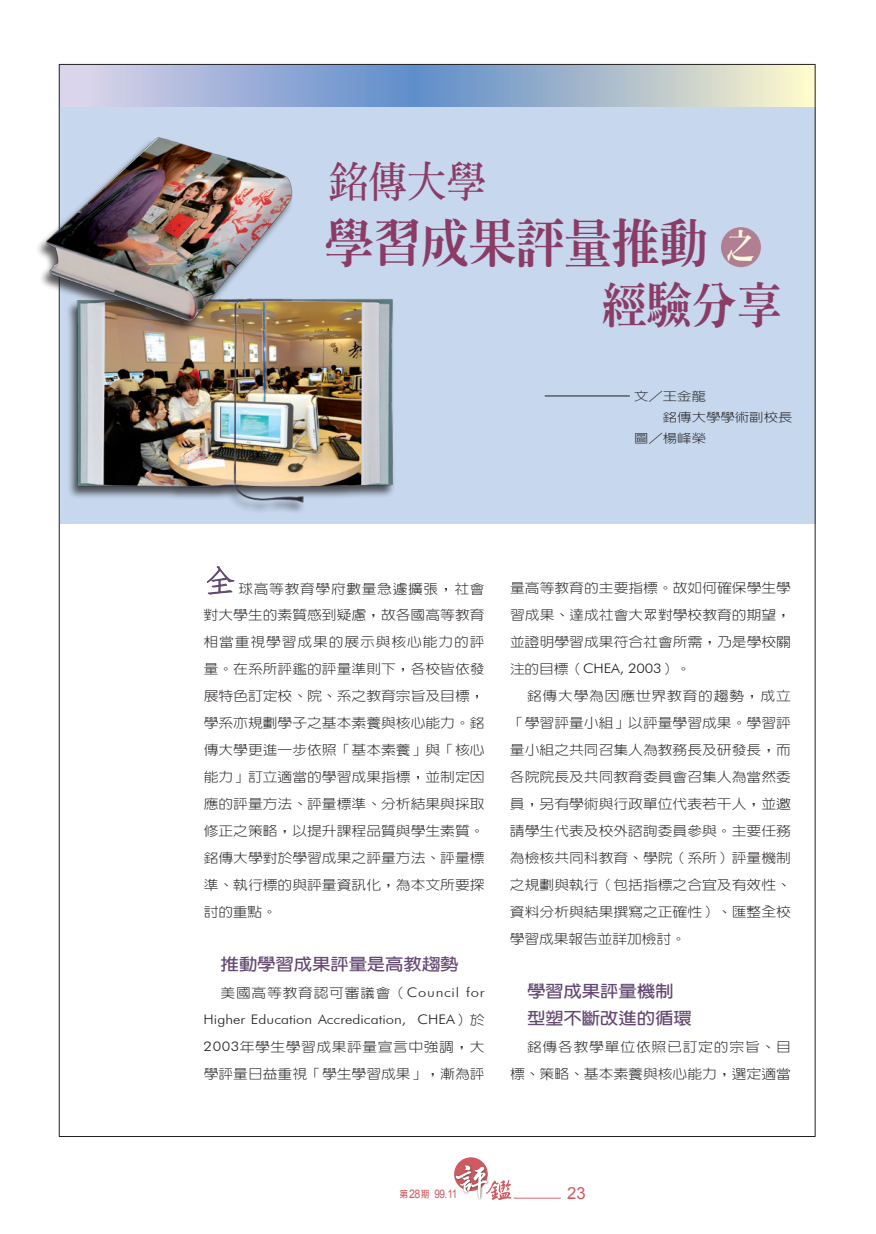
<style>
.page{position:relative;width:876px;height:1234px;background:#fff}
.page>*{position:absolute;margin:0;border:0;box-sizing:border-box;transform-origin:0 0}
.t1{font:51px "CT Ming X Bold";letter-spacing:-.015em;color:#8b3c66;scale:.95 1}
.t2{font:48px "CT Ming X Bold";color:#8b3c66;scale:.95 1}
.t3{font:700 42px "CT Ming";color:#8b3c66;scale:.95 1}
.t4{font:16.65px "Arial";color:#c0262d}
.t5{font:700 16.5px/27px "CT Hei";letter-spacing:-.01em;color:#644872;scale:1.12 1}
.t6{font:300 13.2px/26.8px "CT Hei";color:#231f20;text-align:justify;scale:1.12 1}
.t7{font:300 13.2px "Futura BT";color:#231f20;scale:1.12 1}
.t8{font:300 13.2px/27px "CT Hei";letter-spacing:.02em;color:#231f20;scale:1.12 1}
.t9{font:300 13.2px/27px "CT Hei";letter-spacing:.055em;color:#231f20;text-align:right;scale:1.12 1}
.t10{font:300 13.2px "CT Hei";letter-spacing:.05em;color:#231f20;scale:1.12 1}
.t11{font:300 12px "CT Hei";color:#231f20;scale:1.2 1}
.t12{font:11.85px "Arial";color:#c0262d;scale:.9 1}
.t13{font:700 9.6px "CT Hei";color:#c0262d;scale:.85 1}
.s1{font-size:32.4px;color:#fffce0}
.s2{font-family:"Futura BT"}
.s3{font-family:"CT Hei"}
</style>
<div class="page">
<div style="left:60px;top:97px;width:755px;height:426px;background:#c6d7ee"></div>
<svg style="left:61px;top:66px;width:752px;height:41px;background:#a7b9d2"></svg>
<svg style="left:207px;top:566px;width:27px;height:28px"></svg>
<hr style="left:545px;top:395px;width:85px;height:1px;background:#231f20">
<div style="left:721px;top:227px;width:40px;height:40px;background:#b07f92;border-radius:50%"></div>
<img style="left:58px;top:298px;width:336px;height:222px">
<div style="left:35px;top:137px;width:259px;height:196px;background:#231f20;opacity:.75"></div>
<img style="left:35px;top:128px;width:297px;height:192px">
<h3 class="t3" style="left:328px;top:160px;width:168px">銘傳大學</h3>
<h1 class="t1" style="left:325px;top:215px;width:453px">學習成果評量推動 <span class="s1">之</span></h1>
<h2 class="t2" style="left:602px;top:279px;width:191px">經驗分享</h2>
<p class="t11" style="left:634px;top:389px;width:61px">文／王金龍</p>
<p class="t11" style="left:663px;top:410px;width:110px">銘傳大學學術副校長</p>
<p class="t11" style="left:634px;top:431px;width:61px">圖／楊峰榮</p>
<p class="t6" style="left:204px;top:575px;width:252px;text-indent:35px">球高等教育學府數量急遽擴張，社會對大學生的素質感到疑慮，故各國高等教育相當重視學習成果的展示與核心能力的評量。在系所評鑑的評量準則下，各校皆依發展特色訂定校、院、系之教育宗旨及目標，學系亦規劃學子之基本素養與核心能力。銘傳大學更進一步依照「基本素養」與「核心能力」訂立適當的學習成果指標，並制定因應的評量方法、評量標準、分析結果與採取修正之策略，以提升課程品質與學生素質。銘傳大學對於學習成果之評量方法、評量標準、執行標的與評量資訊化，為本文所要探討的重點。</p>
<p class="t5" style="left:221px;top:949px;width:214px">推動學習成果評量是高教趨勢</p>
<p class="t10" style="left:221px;top:986px;width:237px">美國高等教育認可審議會（<span class="s2">Council for</span></p>
<p class="t7" style="left:204px;top:1011px;width:252px">Higher Education Accredication, CHEA<span class="s3">）於</span></p>
<p class="t8" style="left:204px;top:1033px;width:252px"><span class="s2">2003</span>年學生學習成果評量宣言中強調，大學評量日益重視「學生學習成果」，漸為評</p>
<p class="t6" style="left:510px;top:574px;width:252px">量高等教育的主要指標。故如何確保學生學習成果、達成社會大眾對學校教育的期望，並證明學習成果符合社會所需，乃是學校關</p>
<p class="t7" style="left:510px;top:660px;width:163px"><span class="s3">注的目標（</span>CHEA, 2003<span class="s3">）。</span></p>
<p class="t6" style="left:510px;top:682px;width:252px;text-indent:17px">銘傳大學為因應世界教育的趨勢，成立「學習評量小組」以評量學習成果。學習評量小組之共同召集人為教務長及研發長，而各院院長及共同教育委員會召集人為當然委員，另有學術與行政單位代表若干人，並邀請學生代表及校外諮詢委員參與。主要任務為檢核共同科教育、學院（系所）評量機制之規劃與執行（包括指標之合宜及有效性、資料分析與結果撰寫之正確性）、匯整全校學習成果報告並詳加檢討。</p>
<p class="t5" style="left:527px;top:976px;width:149px">學習成果評量機制型塑不斷改進的循環</p>
<p class="t9" style="left:510px;top:1033px;width:252px">銘傳各教學單位依照已訂定的宗旨、目標、策略、基本素養與核心能力，選定適當</p>
<p class="t12" style="left:409px;top:1185px;width:55px">28 99.11</p>
<p class="t4" style="left:567px;top:1181px;width:20px">23</p>
<p class="t13" style="left:400px;top:1188px;width:11px">第</p>
<p class="t13" style="left:421px;top:1188px;width:11px">期</p>
</div>
